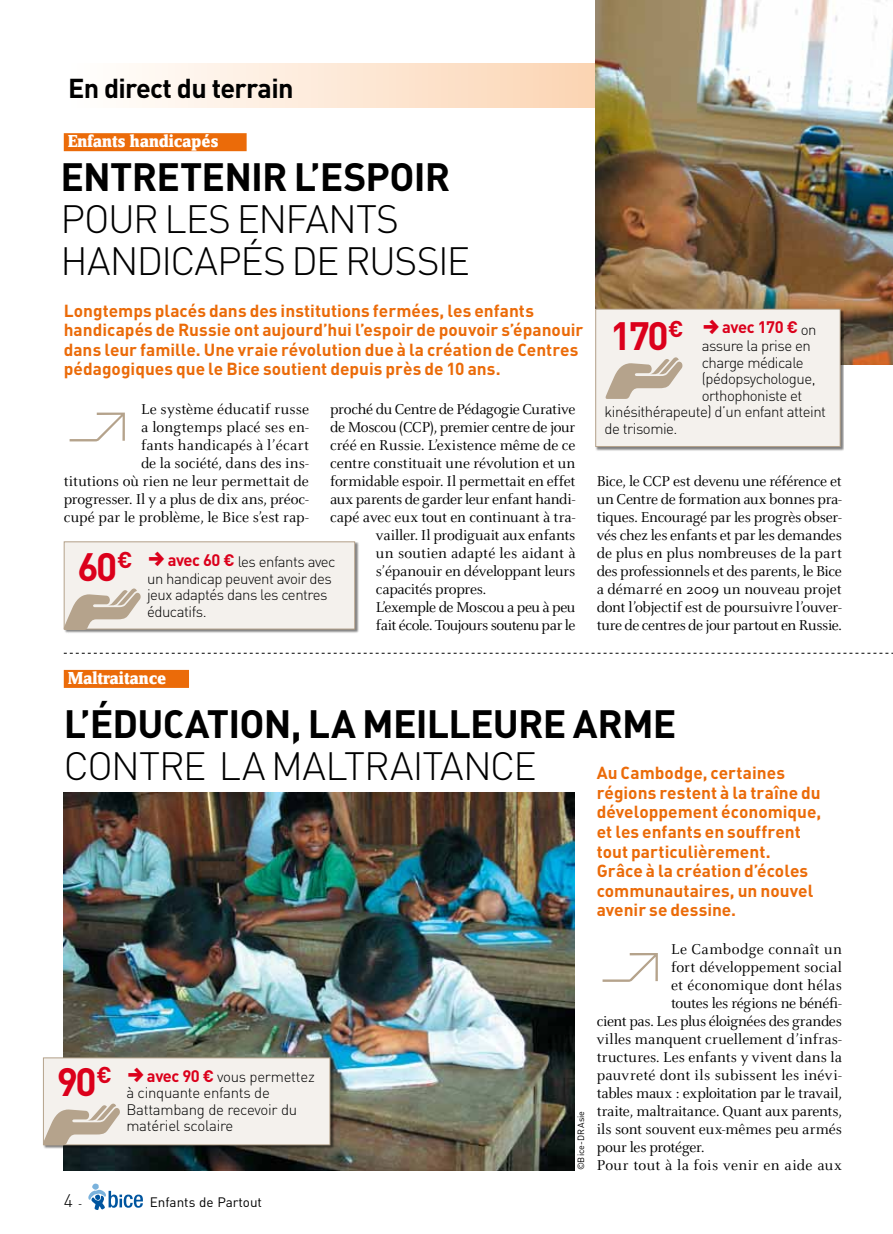
<style>
.page{position:relative;width:893px;height:1234px;background:#fff}
.page>*{position:absolute;margin:0;border:0;box-sizing:border-box;transform-origin:0 0}
.t1{font:300 82.95px "Foundry Gridnik";color:#b5a38c}
.t2{font:300 39px/42px "DIN";letter-spacing:-.025em;color:#000}
.t3{font:700 39px "DIN";letter-spacing:.2em;color:#000}
.t4{font:700 39px "DIN";letter-spacing:-.065em;color:#db001b}
.t5{font:700 27px "DIN";letter-spacing:-.025em;color:#000}
.t6{font:800 18px "Zine Serif Dis";color:#fff}
.t7{font:300 18px "DIN";color:#000}
.t8{font:700 17.25px/19.5px "DIN";color:#eb6b09}
.t9{font:700 16.5px "DIN";letter-spacing:-.025em;color:#db001b}
.t10{font:15.75px/18px "Celeste";letter-spacing:-.005em;color:#000;text-align:justify}
.t11{font:15.75px "Celeste";letter-spacing:-.025em;color:#000}
.t12{font:15.75px "Celeste";letter-spacing:.015em;color:#000}
.t13{font:15.75px "Celeste";letter-spacing:-.035em;color:#000}
.t14{font:15.75px "Celeste";letter-spacing:.02em;color:#000}
.t15{font:15.75px "Celeste";letter-spacing:-.03em;color:#000}
.t16{font:15.75px "Celeste";letter-spacing:.03em;color:#000}
.t17{font:300 15px/16.5px "DIN";letter-spacing:-.035em;color:#000}
.t18{font:13.5px "DIN";color:#000}
.t19{font:9px "DIN";letter-spacing:.005em;color:#000}
.s1{font-weight:700;font-size:16.5px;color:#db001b}
.s2{font-weight:400;font-size:9.75px}
</style>
<div class="page">
<svg style="left:88px;top:1183px;width:55px;height:26px"></svg>
<svg style="left:136px;top:64px;width:459px;height:44px;background:#fde6d3"></svg>
<div style="left:64px;top:133px;width:183px;height:18px;background:#eb6b09"></div>
<div style="left:64px;top:669px;width:125px;height:18px;background:#eb6b09"></div>
<svg style="left:64px;top:652px;width:829px;height:1px"></svg>
<div style="left:64px;top:541px;width:295px;height:92px;background:#000;opacity:.5"></div>
<div style="left:64px;top:541px;width:291px;height:88px;background:#f4f1ed"></div>
<div style="left:64px;top:541px;width:291px;height:88px;border:1px solid #b5a38c"></div>
<svg style="left:63px;top:588px;width:78px;height:42px"></svg>
<img style="left:595px;top:0;width:298px;height:364px">
<img style="left:64px;top:792px;width:510px;height:377px">
<div style="left:43px;top:1057px;width:291px;height:91px;background:#000;opacity:.5"></div>
<div style="left:43px;top:1057px;width:287px;height:87px;background:#f4f1ed"></div>
<div style="left:43px;top:1057px;width:287px;height:87px;border:1px solid #b5a38c"></div>
<svg style="left:43px;top:1102px;width:77px;height:42px"></svg>
<div style="left:595px;top:309px;width:249px;height:142px;background:#000;opacity:.5"></div>
<div style="left:596px;top:309px;width:244px;height:137px;background:#f4f1ed"></div>
<div style="left:595px;top:309px;width:245px;height:138px;border:1px solid #b5a38c"></div>
<svg style="left:605px;top:357px;width:78px;height:42px"></svg>
<h3 class="t5" style="left:68px;top:70px;width:227px">En direct du terrain</h3>
<p class="t6" style="left:68px;top:131px;width:152px">Enfants handicapés</p>
<h2 class="t3" style="left:60px;top:152px;width:391px">Entretenir l’espoir</h2>
<h2 class="t2" style="left:60px;top:198px;width:411px">pour les enfants handicapés de Russie</h2>
<p class="t8" style="left:64px;top:300px;width:521px">Longtemps placés dans des institutions fermées, les enfants handicapés de Russie ont aujourd’hui l’espoir de pouvoir s’épanouir dans leur famille. Une vraie révolution due à la création de Centres pédagogiques que le Bice soutient depuis près de 10 ans.</p>
<p class="t10" style="left:64px;top:400px;width:247px;text-align:right">Le système éducatif russe<br>a longtemps placé ses en-<br>fants handicapés à l’écart<br>de la société, dans des ins-<br>titutions où rien ne leur permettait de progresser. Il y a plus de dix ans, préoc&shy;cupé par le problème, le Bice s’est rap-</p>
<p class="t17" style="left:147px;top:553px;width:190px;text-indent:21px"><span class="s1">avec 60 €</span> les enfants avec un handicap peuvent avoir des jeux adaptés dans les centres éducatifs.</p>
<p class="t10" style="left:330px;top:400px;width:247px">proché du Centre de Pédagogie Curative</p>
<p class="t11" style="left:330px;top:418px;width:247px">de Moscou (CCP), premier centre de jour</p>
<p class="t10" style="left:330px;top:436px;width:247px">créé en Russie. L’existence même de ce</p>
<p class="t10" style="left:330px;top:454px;width:247px">centre constituait une révolution et un</p>
<p class="t10" style="left:330px;top:472px;width:247px">formidable espoir. Il permettait en effet</p>
<p class="t11" style="left:330px;top:490px;width:247px">aux parents de garder leur enfant handi-</p>
<p class="t10" style="left:330px;top:508px;width:247px">capé avec eux tout en continuant à tra-</p>
<p class="t10" style="left:376px;top:526px;width:201px">vailler. Il prodiguait aux enfants</p>
<p class="t10" style="left:376px;top:544px;width:201px">un soutien adapté les aidant à</p>
<p class="t10" style="left:376px;top:562px;width:201px">s’épanouir en développant leurs</p>
<p class="t10" style="left:376px;top:580px;width:112px">capacités propres.</p>
<p class="t15" style="left:376px;top:598px;width:201px">L’exemple de Moscou a peu à peu</p>
<p class="t13" style="left:376px;top:616px;width:201px">fait école. Toujours soutenu par le</p>
<h1 class="t1" style="left:64px;top:395px;width:68px">∏</h1>
<h2 class="t4" style="left:78px;top:541px;width:57px">60<sup>€</sup></h2>
<h2 class="t4" style="left:610px;top:310px;width:75px">170<sup>€</sup></h2>
<p class="t9" style="left:722px;top:316px;width:96px">avec 170 € <sub>on</sub></p>
<p class="t17" style="left:702px;top:337px;width:111px">assure la prise en</p>
<p class="t17" style="left:702px;top:354px;width:103px">charge médicale</p>
<p class="t17" style="left:702px;top:370px;width:115px">(pédopsychologue,</p>
<p class="t17" style="left:702px;top:387px;width:102px">orthophoniste et</p>
<p class="t17" style="left:605px;top:403px;width:223px">kinésithérapeute) d’un enfant atteint</p>
<p class="t17" style="left:605px;top:420px;width:74px">de trisomie.</p>
<p class="t10" style="left:597px;top:472px;width:247px">Bice, le CCP est devenu une référence et un Centre de formation aux bonnes pra&shy;tiques. Encouragé par les progrès obser&shy;vés chez les enfants et par les demandes de plus en plus nombreuses de la part des professionnels et des parents, le Bice a démarré en 2009 un nouveau projet dont l’objectif est de poursuivre l’ouver&shy;ture de centres de jour partout en Russie.</p>
<p class="t6" style="left:68px;top:668px;width:100px">Maltraitance</p>
<h2 class="t3" style="left:64px;top:698px;width:614px">L’éducation, la m eilleure arm e</h2>
<h2 class="t2" style="left:64px;top:744px;width:475px">contre la maltraitance</h2>
<p class="t8" style="left:597px;top:762px;width:226px">Au Cambodge, certaines régions restent à la traîne du développement économique, et les enfants en souffrent tout particulièrement.<br>Grâce à la création d’écoles communautaires, un nouvel avenir se dessine.</p>
<h1 class="t1" style="left:597px;top:935px;width:68px">∏</h1>
<p class="t16" style="left:671px;top:940px;width:172px">Le Cambodge connaît un</p>
<p class="t10" style="left:671px;top:958px;width:172px">fort développement social</p>
<p class="t10" style="left:671px;top:976px;width:172px">et économique dont hélas</p>
<p class="t10" style="left:671px;top:994px;width:172px">toutes les régions ne bénéfi-</p>
<p class="t11" style="left:597px;top:1012px;width:247px">cient pas. Les plus éloignées des grandes</p>
<p class="t10" style="left:597px;top:1030px;width:247px">villes manquent cruellement d’infras-</p>
<p class="t10" style="left:597px;top:1048px;width:247px">tructures. Les enfants y vivent dans la</p>
<p class="t12" style="left:597px;top:1066px;width:247px">pauvreté dont ils subissent les inévi-</p>
<p class="t10" style="left:597px;top:1084px;width:247px">tables maux : exploitation par le travail,</p>
<p class="t10" style="left:597px;top:1102px;width:247px">traite, maltraitance. Quant aux parents,</p>
<p class="t10" style="left:597px;top:1120px;width:247px">ils sont souvent eux-mêmes peu armés</p>
<p class="t10" style="left:597px;top:1138px;width:109px">pour les protéger.</p>
<p class="t14" style="left:597px;top:1156px;width:247px">Pour tout à la fois venir en aide aux</p>
<h2 class="t4" style="left:57px;top:1056px;width:57px">90<sup>€</sup></h2>
<p class="t17" style="left:126px;top:1067px;width:190px;text-indent:21px"><span class="s1">avec 90 €</span> vous permettez à cinquante enfants de<br>Battambang de recevoir du matériel scolaire</p>
<p class="t19" style="left:575px;top:1170px;width:61px;rotate:-90deg">©Bice-DRAsie</p>
<p class="t7" style="left:64px;top:1189px;width:20px">4 <span class="s2">-</span></p>
<p class="t18" style="left:150px;top:1193px;width:114px">Enfants de Partout</p>
</div>
